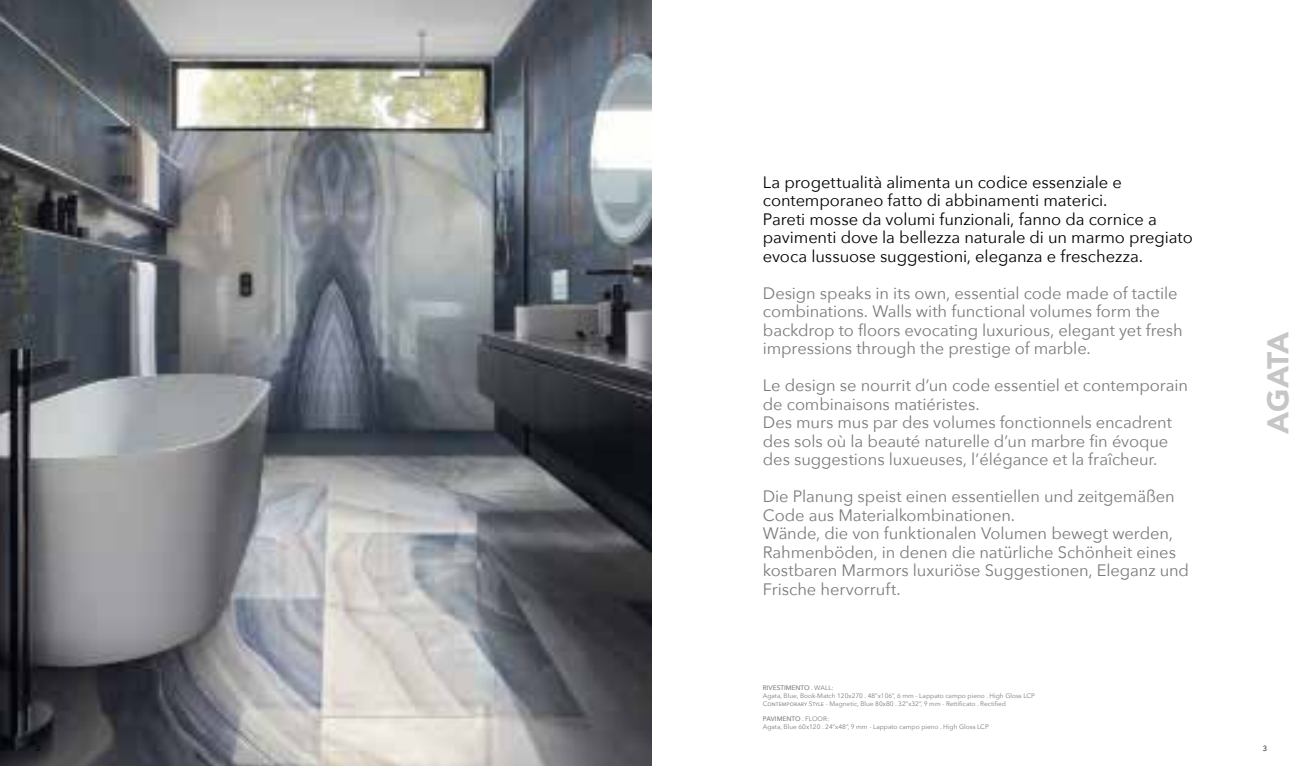
<style>
.page{position:relative;width:1304px;height:766px;background:#fff}
.page>*{position:absolute;margin:0;border:0;box-sizing:border-box;transform-origin:0 0}
.t1{font:900 30px "Avenir";letter-spacing:-.045em;color:#c6c6c6}
.t2{font:16.5px/18.5px "Avenir Next";letter-spacing:-.005em;color:#7c7b7b}
.t3{font:16.5px/18.5px "Avenir Next";letter-spacing:-.005em;color:#000}
.t4{font:7.5px "Avenir Next";color:#000}
.t5{font:6.5px/7.8px "Avenir Next";color:#7c7b7b}
.s1{font-weight:500}
</style>
<div class="page">
<img style="left:0;top:0;width:652px;height:765px">
<p class="t3" style="left:763px;top:172px;width:431px">La progettualità alimenta un codice essenziale e contemporaneo fatto di abbinamenti materici.<br>Pareti mosse da volumi funzionali, fanno da cornice a pavimenti dove la bellezza naturale di un marmo pregiato evoca lussuose suggestioni, eleganza e freschezza.</p>
<p class="t2" style="left:763px;top:283px;width:421px">Design speaks in its own, essential code made of tactile combinations. Walls with functional volumes form the backdrop to floors evocating luxurious, elegant yet fresh impressions through the prestige of marble.</p>
<p class="t2" style="left:763px;top:375px;width:427px">Le design se nourrit d’un code essentiel et contemporain de combinaisons matiéristes.<br>Des murs mus par des volumes fonctionnels encadrent des sols où la beauté naturelle d’un marbre fin évoque des suggestions luxueuses, l’élégance et la fraîcheur.</p>
<p class="t2" style="left:763px;top:486px;width:428px">Die Planung speist einen essentiellen und zeitgemäßen Code aus Materialkombinationen.<br>Wände, die von funktionalen Volumen bewegt werden, Rahmenböden, in denen die natürliche Schönheit eines kostbaren Marmors luxuriöse Suggestionen, Eleganz und Frische hervorruft.</p>
<p class="t5" style="left:763px;top:683px;width:274px"><span class="s1">RIVESTIMENTO</span> . WALL:<br>Agata, Blue, Book-Match 120x270 . 48”x106”, 6 mm - Lappato campo pieno . High Gloss LCP<br>Contemporary Style - Magnetic, Blue 80x80 . 32”x32”, 9 mm - Rettificato . Rectified</p>
<p class="t5" style="left:763px;top:714px;width:227px"><span class="s1">PAVIMENTO</span> . FLOOR:<br>Agata, Blue 60x120 . 24”x48”, 9 mm - Lappato campo pieno . High Gloss LCP</p>
<h1 class="t1" style="left:1252px;top:434px;width:103px;rotate:-90deg">AGATA</h1>
<p class="t4" style="left:37px;top:742px;width:6px">2</p>
<p class="t4" style="left:1263px;top:742px;width:6px">3</p>
</div>
